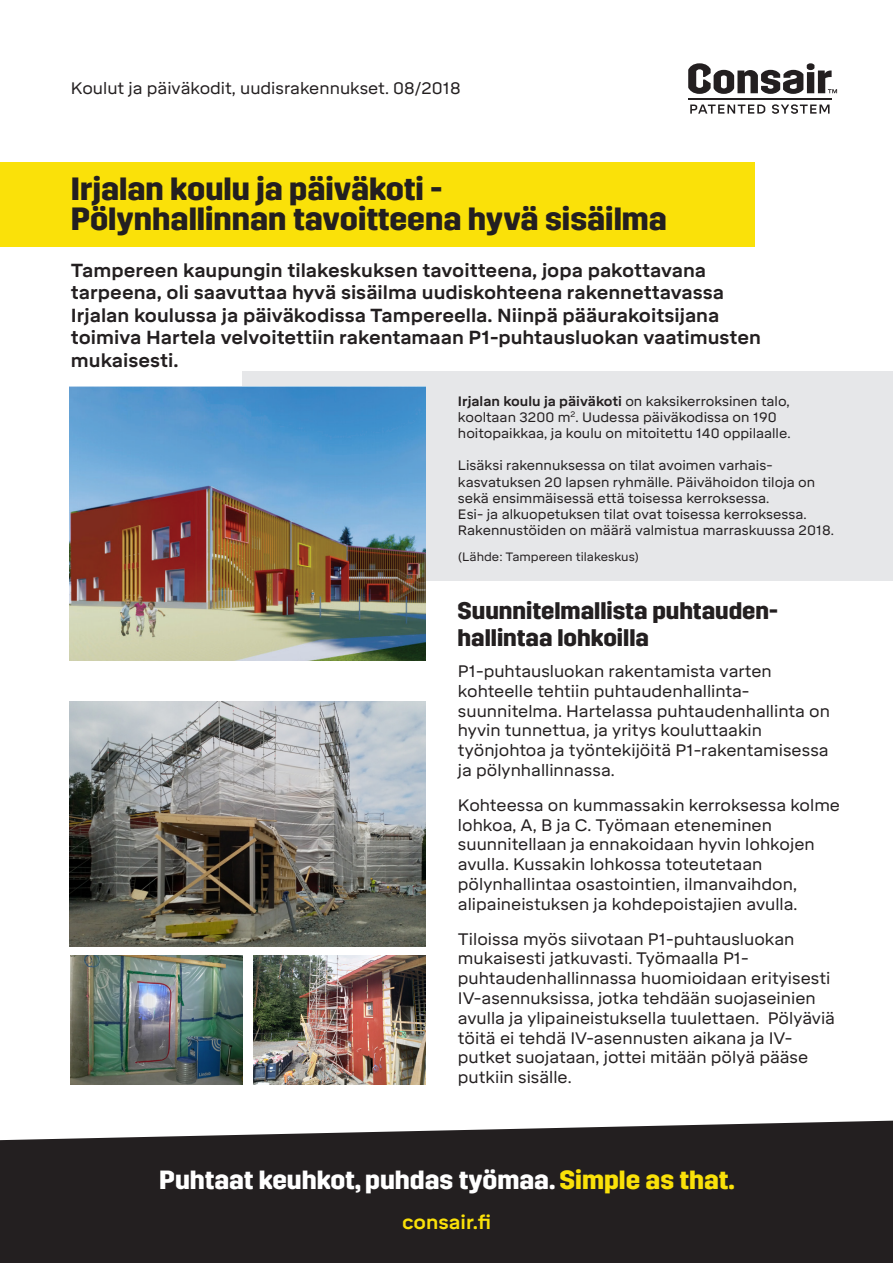
<style>
.page{position:relative;width:893px;height:1263px;background:#fff}
.page>*{position:absolute;margin:0;border:0;box-sizing:border-box;transform-origin:0 0}
.t1{font:700 32.1px/30.2px "Trim";color:#231f20}
.t2{font:700 26.25px "Trim";color:#fff}
.t3{font:700 24px/27px "Trim";color:#231f20}
.t4{font:700 19.5px "Mikro";color:#fae109}
.t5{font:700 18.75px/22.5px "Mikro";color:#231f20}
.t6{font:16.5px/19.8px "Mikro";color:#231f20}
.t7{font:13.5px/16.2px "Mikro";color:#231f20}
.t8{font:12px "Mikro";color:#231f20}
.s1{font-weight:700}
.s2{color:#fae109}
</style>
<div class="page">
<div style="left:243px;top:371px;width:650px;height:209px;background:#e6e7e9"></div>
<svg style="left:0;top:1120px;width:893px;height:143px;fill:#231f20"></svg>
<div style="left:0;top:162px;width:754px;height:84px;background:#fae109"></div>
<hr style="left:688px;top:98px;width:144px;height:2px;background:#231f20">
<svg style="left:690px;top:105px;width:75px;height:9px"></svg>
<svg style="left:772px;top:104px;width:57px;height:10px"></svg>
<svg style="left:688px;top:63px;width:149px;height:31px"></svg>
<img style="left:69px;top:386px;width:356px;height:275px">
<img style="left:69px;top:701px;width:356px;height:245px">
<img style="left:70px;top:956px;width:173px;height:129px">
<img style="left:253px;top:956px;width:172px;height:129px">
<p class="t6" style="left:71px;top:78px;width:391px">Koulut ja päiväkodit, uudisrakennukset. 08/2018</p>
<h1 class="t1" style="left:71px;top:175px;width:598px">Irjalan koulu ja päiväkoti -<br>Pölynhallinnan tavoitteena hyvä sisäilma</h1>
<p class="t5" style="left:71px;top:259px;width:692px">Tampereen kaupungin tilakeskuksen tavoitteena, jopa pakottavana tarpeena, oli saavuttaa hyvä sisäilma uudiskohteena rakennettavassa Irjalan koulussa ja päiväkodissa Tampereella. Niinpä pääurakoitsijana toimiva Hartela velvoitettiin rakentamaan P1-puhtausluokan vaatimusten mukaisesti.</p>
<p class="t7" style="left:458px;top:393px;width:334px"><span class="s1">Irjalan koulu ja päiväkoti</span> on kaksikerroksinen talo, kooltaan 3200 m<sup>2</sup>. Uudessa päiväkodissa on 190 hoitopaikkaa, ja koulu on mitoitettu 140 oppilaalle.</p>
<p class="t7" style="left:458px;top:457px;width:378px">Lisäksi rakennuksessa on tilat avoimen varhais&shy;kasvatuksen 20 lapsen ryhmälle. Päivähoidon tiloja on sekä ensimmäisessä että toisessa kerroksessa.<br>Esi- ja alkuopetuksen tilat ovat toisessa kerroksessa.<br>Rakennustöiden on määrä valmistua marraskuussa 2018.</p>
<p class="t8" style="left:458px;top:549px;width:183px">(Lähde: Tampereen tilakeskus)</p>
<h3 class="t3" style="left:457px;top:598px;width:322px">Suunnitelmallista puhtauden&shy;hallintaa lohkoilla</h3>
<p class="t6" style="left:458px;top:661px;width:374px">P1-puhtausluokan rakentamista varten kohteelle tehtiin puhtaudenhallinta&shy;suunnitelma. Hartelassa puhtaudenhallinta on hyvin tunnettua, ja yritys kouluttaakin työnjohtoa ja työntekijöitä P1-rakentamisessa ja pölynhallinnassa.</p>
<p class="t6" style="left:458px;top:795px;width:384px">Kohteessa on kummassakin kerroksessa kolme lohkoa, A, B ja C. Työmaan eteneminen suunnitellaan ja ennakoidaan hyvin lohkojen avulla. Kussakin lohkossa toteutetaan pölynhallintaa osastointien, ilmanvaihdon, alipaineistuksen ja kohdepoistajien avulla.</p>
<p class="t6" style="left:458px;top:929px;width:379px">Tiloissa myös siivotaan P1-puhtausluokan mukaisesti jatkuvasti. Työmaalla P1- puhtaudenhallinnassa huomioidaan erityisesti IV-asennuksissa, jotka tehdään suojaseinien avulla ja ylipaineistuksella tuulettaen. Pölyäviä töitä ei tehdä IV-asennusten aikana ja IV&shy;putket suojataan, jottei mitään pölyä pääse putkiin sisälle.</p>
<h2 class="t2" style="left:159px;top:1165px;width:577px">Puhtaat keuhkot, puhdas työmaa. <span class="s2">Simple as that.</span></h2>
<p class="t4" style="left:402px;top:1211px;width:91px">consair.fi</p>
</div>
